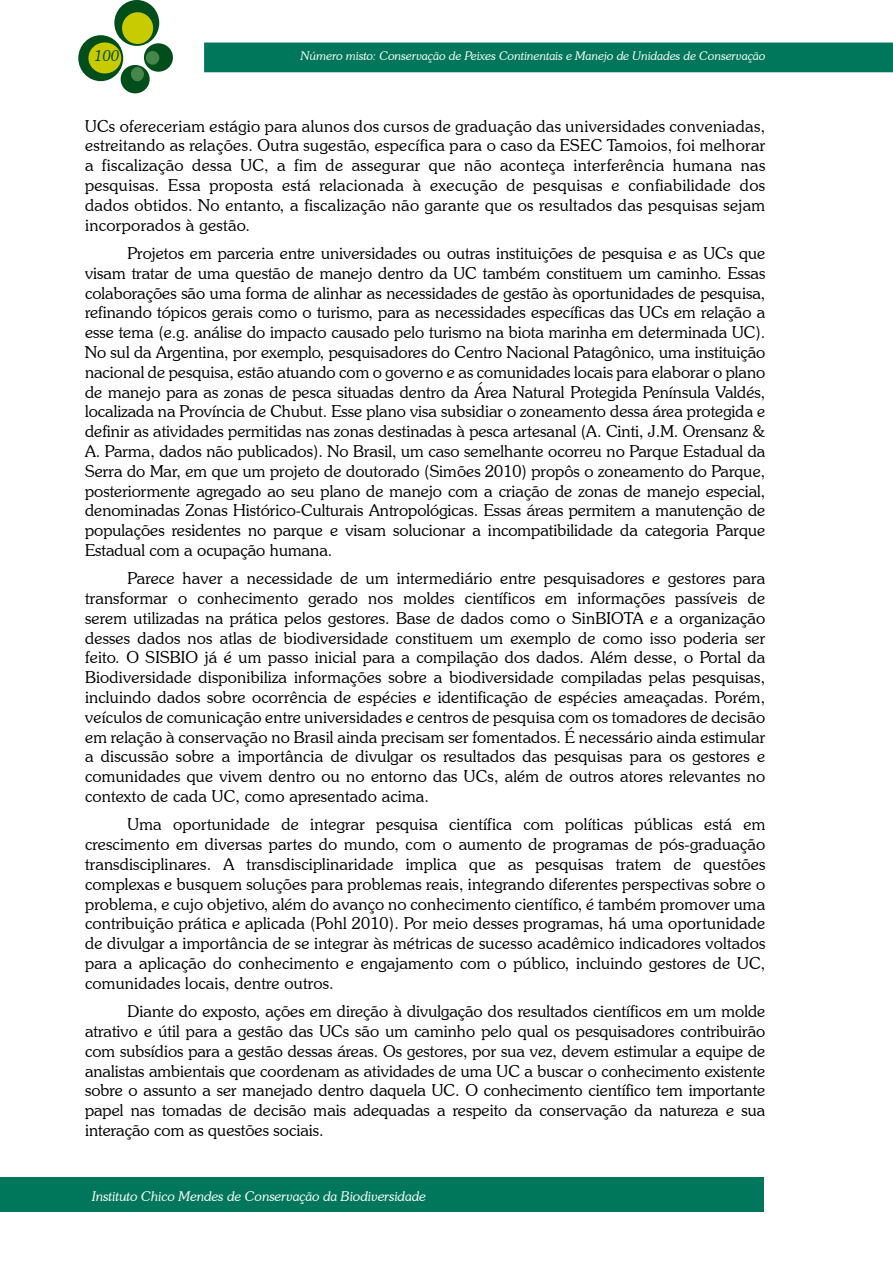
<style>
.page{position:relative;width:893px;height:1263px;background:#fff}
.page>*{position:absolute;margin:0;border:0;box-sizing:border-box;transform-origin:0 0}
.t1{font:300 16.5px/19.8px "Souvenir IT Cby BT";letter-spacing:.01em;color:#000;text-align:justify}
.t2{font:italic 300 15px "Souvenir IT Cby BT";color:#004e1a}
.t3{font:italic 300 13.5px "Souvenir IT Cby BT";color:#fff}
.t4{font:italic 300 12px "Souvenir IT Cby BT";color:#fff}
</style>
<div class="page">
<div style="left:205px;top:43px;width:687px;height:29px;background:#00765b"></div>
<div style="left:114px;top:0;width:45px;height:46px;background:#004e1a;border-radius:50%"></div>
<div style="left:78px;top:35px;width:45px;height:46px;background:#004e1a;border-radius:50%"></div>
<div style="left:144px;top:43px;width:29px;height:29px;background:#004e1a;border-radius:50%"></div>
<div style="left:121px;top:65px;width:29px;height:28px;background:#004e1a;border-radius:50%"></div>
<div style="left:122px;top:12px;width:31px;height:32px;background:#c8cb00;border-radius:50%"></div>
<div style="left:88px;top:42px;width:33px;height:31px;background:#c8cb00;border-radius:50%"></div>
<div style="left:146px;top:51px;width:13px;height:14px;background:#47864a;border-radius:50%"></div>
<div style="left:131px;top:67px;width:13px;height:14px;background:#47864a;border-radius:50%"></div>
<div style="left:0;top:1178px;width:764px;height:34px;background:#00765b"></div>
<p class="t2" style="left:95px;top:46px;width:26px">100</p>
<p class="t4" style="left:301px;top:49px;width:466px">Número misto: Conservação de Peixes Continentais e Manejo de Unidades de Conservação</p>
<p class="t1" style="left:85px;top:116px;width:682px">UCs ofereceriam estágio para alunos dos cursos de graduação das universidades conveniadas, estreitando as relações. Outra sugestão, específica para o caso da ESEC Tamoios, foi melhorar a fiscalização dessa UC, a fim de assegurar que não aconteça interferência humana nas pesquisas. Essa proposta está relacionada à execução de pesquisas e confiabilidade dos dados obtidos. No entanto, a fiscalização não garante que os resultados das pesquisas sejam incorporados à gestão.</p>
<p class="t1" style="left:85px;top:243px;width:682px;text-indent:43px">Projetos em parceria entre universidades ou outras instituições de pesquisa e as UCs que visam tratar de uma questão de manejo dentro da UC também constituem um caminho. Essas colaborações são uma forma de alinhar as necessidades de gestão às oportunidades de pesquisa, refinando tópicos gerais como o turismo, para as necessidades específicas das UCs em relação a esse tema (e.g. análise do impacto causado pelo turismo na biota marinha em determinada UC).<br>No sul da Argentina, por exemplo, pesquisadores do Centro Nacional Patagônico, uma instituição nacional de pesquisa, estão atuando com o governo e as comunidades locais para elaborar o plano de manejo para as zonas de pesca situadas dentro da Área Natural Protegida Península Valdés, localizada na Província de Chubut. Esse plano visa subsidiar o zoneamento dessa área protegida e definir as atividades permitidas nas zonas destinadas à pesca artesanal (A. Cinti, J.M. Orensanz &amp; A. Parma, dados não publicados). No Brasil, um caso semelhante ocorreu no Parque Estadual da Serra do Mar, em que um projeto de doutorado (Simões 2010) propôs o zoneamento do Parque, posteriormente agregado ao seu plano de manejo com a criação de zonas de manejo especial, denominadas Zonas Histórico-Culturais Antropológicas. Essas áreas permitem a manutenção de populações residentes no parque e visam solucionar a incompatibilidade da categoria Parque Estadual com a ocupação humana.</p>
<p class="t1" style="left:85px;top:568px;width:682px;text-indent:43px">Parece haver a necessidade de um intermediário entre pesquisadores e gestores para transformar o conhecimento gerado nos moldes científicos em informações passíveis de serem utilizadas na prática pelos gestores. Base de dados como o SinBIOTA e a organização desses dados nos atlas de biodiversidade constituem um exemplo de como isso poderia ser feito. O SISBIO já é um passo inicial para a compilação dos dados. Além desse, o Portal da Biodiversidade disponibiliza informações sobre a biodiversidade compiladas pelas pesquisas, incluindo dados sobre ocorrência de espécies e identificação de espécies ameaçadas. Porém, veículos de comunicação entre universidades e centros de pesquisa com os tomadores de decisão em relação à conservação no Brasil ainda precisam ser fomentados. É necessário ainda estimular a discussão sobre a importância de divulgar os resultados das pesquisas para os gestores e comunidades que vivem dentro ou no entorno das UCs, além de outros atores relevantes no contexto de cada UC, como apresentado acima.</p>
<p class="t1" style="left:85px;top:814px;width:682px;text-indent:43px">Uma oportunidade de integrar pesquisa científica com políticas públicas está em crescimento em diversas partes do mundo, com o aumento de programas de pós-graduação transdisciplinares. A transdisciplinaridade implica que as pesquisas tratem de questões complexas e busquem soluções para problemas reais, integrando diferentes perspectivas sobre o problema, e cujo objetivo, além do avanço no conhecimento científico, é também promover uma contribuição prática e aplicada (Pohl 2010). Por meio desses programas, há uma oportunidade de divulgar a importância de se integrar às métricas de sucesso acadêmico indicadores voltados para a aplicação do conhecimento e engajamento com o público, incluindo gestores de UC, comunidades locais, dentre outros.</p>
<p class="t1" style="left:85px;top:1001px;width:682px;text-indent:43px">Diante do exposto, ações em direção à divulgação dos resultados científicos em um molde atrativo e útil para a gestão das UCs são um caminho pelo qual os pesquisadores contribuirão com subsídios para a gestão dessas áreas. Os gestores, por sua vez, devem estimular a equipe de analistas ambientais que coordenam as atividades de uma UC a buscar o conhecimento existente sobre o assunto a ser manejado dentro daquela UC. O conhecimento científico tem importante papel nas tomadas de decisão mais adequadas a respeito da conservação da natureza e sua interação com as questões sociais.</p>
<p class="t3" style="left:92px;top:1188px;width:335px">Instituto Chico Mendes de Conservação da Biodiversidade</p>
</div>
